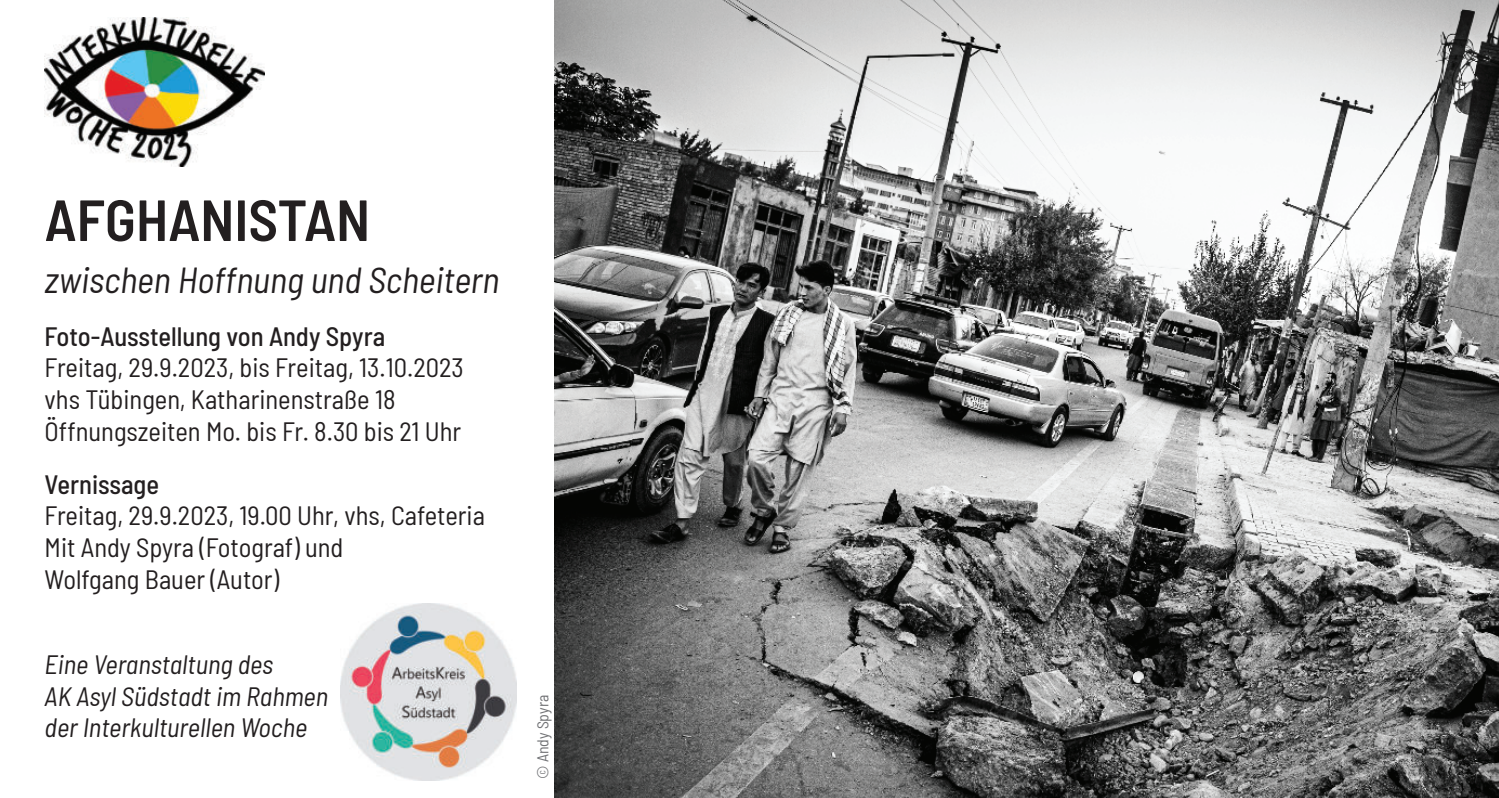
<style>
.page{position:relative;width:1499px;height:798px;background:#fff}
.page>*{position:absolute;margin:0;border:0;box-sizing:border-box;transform-origin:0 0}
.t1{font:600 semi-condensed 57.82px "Barlow";color:#231f20}
.t2{font:italic semi-condensed 36.23px "Barlow";color:#231f20}
.t3{font:semi-condensed 26.55px/31.9px "Barlow";color:#231f20}
.t4{font:italic semi-condensed 26.55px/31.9px "Barlow";color:#231f20}
.t5{font:500 semi-condensed 26.55px "Barlow";color:#231f20}
.t6{font:semi-condensed 15.75px "Barlow";color:#717275}
</style>
<div class="page">
<img style="left:340px;top:603px;width:176px;height:177px">
<img style="left:45px;top:17px;width:219px;height:149px">
<img style="left:555px;top:0;width:943px;height:797px">
<h1 class="t1" style="left:45px;top:200px;width:327px">AFGHANISTAN</h1>
<h2 class="t2" style="left:45px;top:267px;width:456px">zwischen Hoffnung und Scheitern</h2>
<p class="t5" style="left:45px;top:326px;width:342px">Foto-Ausstellung von Andy Spyra</p>
<p class="t3" style="left:45px;top:354px;width:421px">Freitag, 29.9.2023, bis Freitag, 13.10.2023 vhs Tübingen, Katharinenstraße 18<br>Öffnungszeiten Mo. bis Fr. 8.30 bis 21 Uhr</p>
<p class="t5" style="left:45px;top:474px;width:116px">Vernissage</p>
<p class="t3" style="left:45px;top:502px;width:442px">Freitag, 29.9.2023, 19.00 Uhr, vhs, Cafeteria<br>Mit Andy Spyra (Fotograf) und<br>Wolfgang Bauer (Autor)</p>
<p class="t4" style="left:45px;top:650px;width:285px">Eine Veranstaltung des<br>AK Asyl Südstadt im Rahmen der Interkulturellen Woche</p>
<p class="t6" style="left:536px;top:778px;width:85px;rotate:-90deg">© Andy Spyra</p>
</div>
